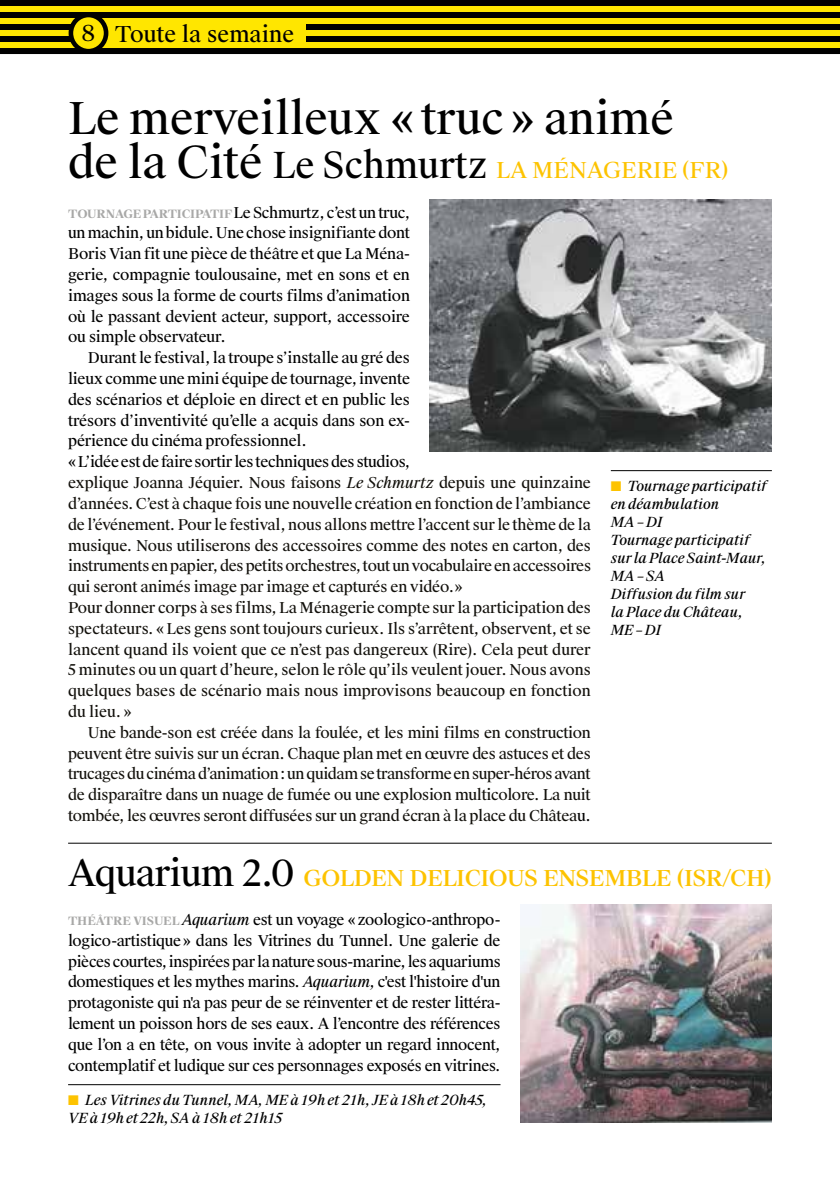
<style>
.page{position:relative;width:840px;height:1191px;background:#fff}
.page>*{position:absolute;margin:0;border:0;box-sizing:border-box;transform-origin:0 0}
.t1{font:44px "Suisse Works";color:#000}
.t2{font:500 22px "Suisse Works";letter-spacing:-.025em;color:#fdc300}
.t3{font:22px "Suisse Works";color:#fdc300}
.t4{font:22px "Suisse Works";color:#000}
.t5{font:15px/20.8px "Suisse Works";letter-spacing:-.015em;color:#12100b}
.t6{font:15px/20.8px "Suisse Works";letter-spacing:-.025em;color:#000;text-align:justify}
.t7{font:italic 14px/18px "Suisse Works";letter-spacing:-.01em;color:#000}
.s1{font-size:44px;color:#000}
.s2{font-size:36px;color:#000}
.s3{font-weight:700;font-size:11.6px;color:#a8a8a7}
.s4{color:#000}
.s5{font-style:italic}
.s6{color:#fdc300}
.s7{color:#12100b}
.s8{font-weight:400;font-size:36px;color:#000}
</style>
<div class="page">
<div style="left:0;top:0;width:839px;height:6px;background:#000"></div>
<div style="left:0;top:24px;width:839px;height:6px;background:#000"></div>
<div style="left:0;top:12px;width:839px;height:6px;background:#000"></div>
<div style="left:0;top:36px;width:839px;height:6px;background:#000"></div>
<div style="left:0;top:48px;width:839px;height:6px;background:#000"></div>
<div style="left:0;top:6px;width:839px;height:6px;background:#ffe600"></div>
<div style="left:0;top:30px;width:839px;height:6px;background:#ffe600"></div>
<div style="left:0;top:18px;width:839px;height:6px;background:#ffe600"></div>
<div style="left:0;top:42px;width:839px;height:6px;background:#ffe600"></div>
<svg style="left:839px;top:0;width:1px;height:54px"></svg>
<img style="left:520px;top:904px;width:251px;height:219px">
<img style="left:429px;top:200px;width:342px;height:251px">
<div style="left:103px;top:20px;width:202px;height:28px;background:#ffe600"></div>
<hr style="left:68px;top:842px;width:703px;height:1px;background:#000">
<hr style="left:610px;top:470px;width:161px;height:1px;background:#000">
<hr style="left:68px;top:1084px;width:432px;height:1px;background:#000">
<div style="left:71px;top:15px;width:35px;height:36px;background:#ffe600;border-radius:50%"></div>
<div style="left:69px;top:13px;width:39px;height:40px;border:5px solid #000;border-radius:50%"></div>
<h2 class="t4" style="left:82px;top:19px;width:15px">8</h2>
<h2 class="t4" style="left:115px;top:21px;width:181px">Toute la semaine</h2>
<h1 class="t1" style="left:68px;top:91px;width:607px">Le merveilleux «truc» animé</h1>
<h2 class="t3" style="left:68px;top:156px;width:661px"><span class="s1">de la Cité</span> <span class="s2">Le Schmurtz</span> LA MÉNAGERIE (FR)</h2>
<p class="t6" style="left:68px;top:202px;width:343px"><span class="s3">TOURNAGE PARTICIPATIF</span> Le Schmurtz, c’est un truc, un machin, un bidule. Une chose insignifiante dont Boris Vian fit une pièce de théâtre et que La Ména&shy;gerie, compagnie toulousaine, met en sons et en images sous la forme de courts films d’animation où le passant devient acteur, support, accessoire ou simple observateur.</p>
<p class="t5" style="left:68px;top:348px;width:524px;text-indent:20px"><span class="s4">Durant le festival, la troupe s’installe au gré des<br>lieux comme une mini équipe de tournage, invente<br>des scénarios et déploie en direct et en public les<br>trésors d’inventivité qu’elle a acquis dans son ex-<br>périence du cinéma professionnel.<br>«L’idée est de faire sortir les techniques des studios,<br></span>explique Joanna Jéquier. Nous faisons <span class="s5">Le Schmurtz</span> depuis une quinzaine d’années. C’est à chaque fois une nouvelle création en fonction de l’ambiance de l’événement. Pour le festival, nous allons mettre l’accent sur le thème de la musique. Nous utiliserons des accessoires comme des notes en carton, des instruments en papier, des petits orchestres, tout un vocabulaire en accessoires qui seront animés image par image et capturés en vidéo.»<br>Pour donner corps à ses films, La Ménagerie compte sur la participation des spectateurs. «Les gens sont toujours curieux. Ils s’arrêtent, observent, et se lancent quand ils voient que ce n’est pas dangereux (Rire). Cela peut durer 5 minutes ou un quart d’heure, selon le rôle qu’ils veulent jouer. Nous avons quelques bases de scénario mais nous improvisons beaucoup en fonction du lieu.»</p>
<p class="t5" style="left:68px;top:722px;width:524px;text-align:justify;text-indent:20px">Une bande-son est créée dans la foulée, et les mini films en construction peuvent être suivis sur un écran. Chaque plan met en œuvre des astuces et des trucages du cinéma d’animation: un quidam se transforme en super-héros avant de disparaître dans un nuage de fumée ou une explosion multicolore. La nuit tombée, les œuvres seront diffusées sur un grand écran à la place du Châtea<span class="s4">u.</span></p>
<p class="t7" style="left:610px;top:477px;width:158px"><span class="s6">■</span> Tournage participatif en déambulation<br>MA <span class="s7">–</span> DI<br>Tournage participatif sur la Place Saint-Maur,<br>MA <span class="s7">–</span> SA<br>Diffusion du film sur<br>la Place du Château,<br>ME <span class="s7">–</span> DI</p>
<h2 class="t2" style="left:68px;top:865px;width:704px"><span class="s8">Aquarium 2.0</span> GOLDEN DELICIOUS ENSEMBLE (ISR/CH)</h2>
<p class="t6" style="left:68px;top:909px;width:434px"><span class="s3">THÉÂTRE VISUEL</span> <span class="s5">Aquarium</span> est un voyage «zoologico-anthropo&shy;logico-artistique» dans les Vitrines du Tunnel. Une galerie de pièces courtes, inspirées par la nature sous-marine, les aquariums domestiques et les mythes marins. <span class="s5">Aquarium,</span> c'est l'histoire d'un protagoniste qui n'a pas peur de se réinventer et de rester littéra&shy;lement un poisson hors de ses eaux. A l’encontre des références que l’on a en tête, on vous invite à adopter un regard innocent, contemplatif et ludique sur ces personnages exposés en vitrines.</p>
<p class="t7" style="left:68px;top:1091px;width:420px"><span class="s6">■</span> Les Vitrines du Tunnel, MA, ME à 19h et 21h, JE à 18h et 20h45,<br>VE à 19h et 22h, SA à 18h et 21h15</p>
</div>
